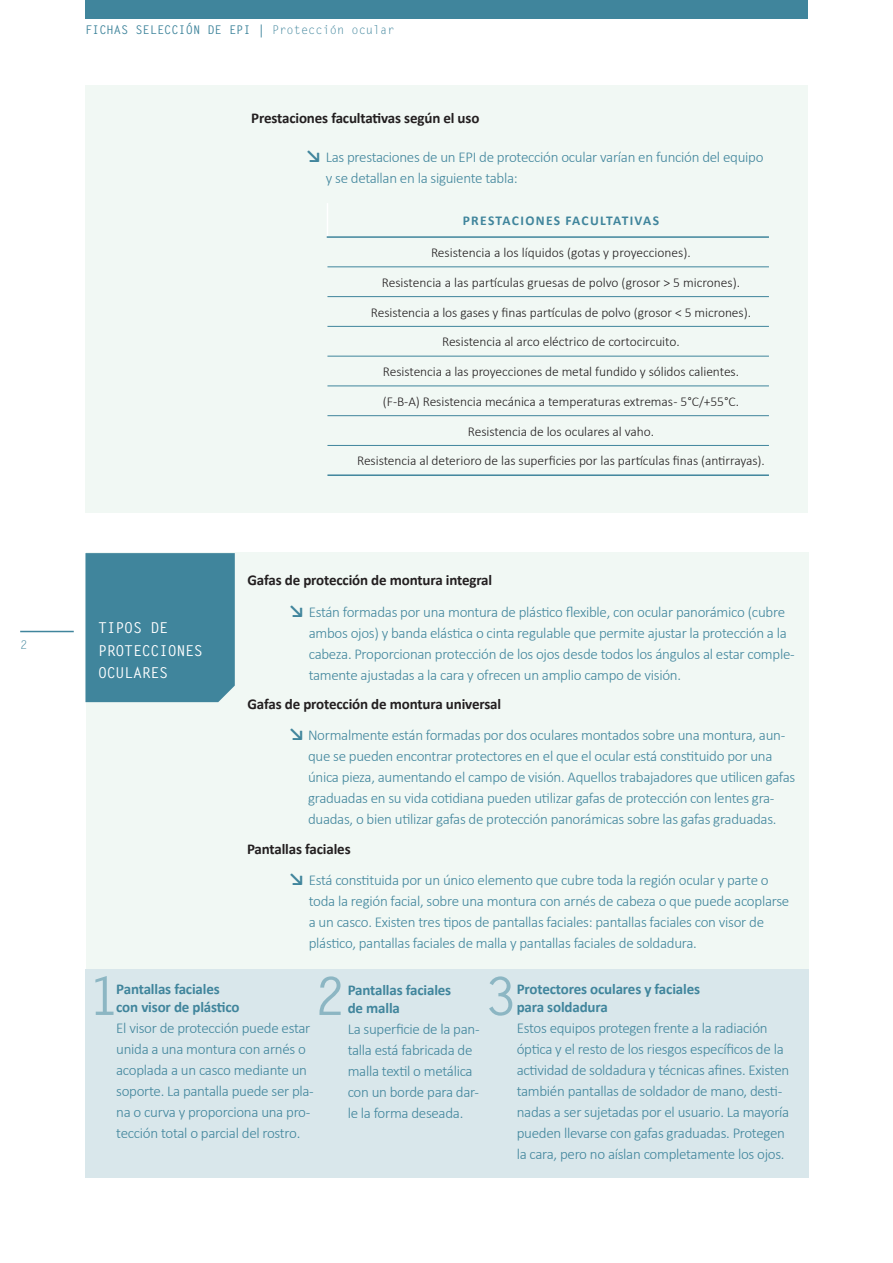
<style>
.page{position:relative;width:893px;height:1263px;background:#fff}
.page>*{position:absolute;margin:0;border:0;box-sizing:border-box;transform-origin:0 0}
.t1{font:700 52.5px "Letter Gothic Std";color:#8cb6c3}
.t2{font:300 15px/21px "Calibri";letter-spacing:-.02em;color:#40859c}
.t3{font:700 15px "Calibri";letter-spacing:-.01em;color:#231f20}
.t4{font:700 15px/18px "Calibri";letter-spacing:-.01em;color:#40859c}
.t5{font:700 15px/22.5px "Letter Gothic Std";letter-spacing:-.02em;color:#fff}
.t6{font:300 13.5px "Calibri";letter-spacing:-.005em;color:#231f20}
.t7{font:700 13.5px "Calibri";letter-spacing:.095em;color:#40859c}
.t8{font:700 12px "Letter Gothic Std";color:#40859c}
.t9{font:12px "Letter Gothic Std";color:#40859c}
.s1{font-weight:400}
.s2{font-weight:700;font-size:18px}
</style>
<div class="page">
<hr style="left:20px;top:631px;width:54px;height:1px;background:#40859c">
<div style="left:85px;top:0;width:723px;height:19px;background:#40859c"></div>
<div style="left:86px;top:553px;width:722px;height:625px;background:#f1f8f4"></div>
<div style="left:85px;top:969px;width:723px;height:209px;background:#d9e7eb"></div>
<div style="left:85px;top:85px;width:723px;height:427px;background:#f1f8f4"></div>
<hr style="left:327px;top:203px;width:1px;height:33px;background:#fff">
<hr style="left:327px;top:474px;width:442px;height:2px;background:#40859c">
<hr style="left:327px;top:236px;width:442px;height:2px;background:#40859c">
<hr style="left:327px;top:266px;width:442px;height:1px;background:#40859c">
<hr style="left:327px;top:296px;width:442px;height:1px;background:#40859c">
<hr style="left:327px;top:326px;width:442px;height:1px;background:#40859c">
<hr style="left:327px;top:356px;width:442px;height:1px;background:#40859c">
<hr style="left:327px;top:385px;width:442px;height:1px;background:#40859c">
<hr style="left:327px;top:415px;width:442px;height:1px;background:#40859c">
<hr style="left:327px;top:445px;width:442px;height:1px;background:#40859c">
<div style="left:85px;top:553px;width:150px;height:149px;background:#40859c"></div>
<p class="t9" style="left:20px;top:638px;width:9px">2</p>
<p class="t8" style="left:85px;top:23px;width:311px">FICHAS SELECCIÓN DE EPI <span class="s1">│ Protección ocular</span></p>
<p class="t5" style="left:98px;top:617px;width:106px">TIPOS DE<br>PROTECCIONES<br>OCULARES</p>
<p class="t3" style="left:251px;top:107px;width:230px">Prestaciones facultativas según el uso</p>
<p class="t2" style="left:326px;top:146px;width:439px;text-indent:-19px"><span class="s2">↘</span> Las prestaciones de un EPI de protección ocular varían en función del equipo y se detallan en la siguiente tabla:</p>
<p class="t7" style="left:463px;top:211px;width:198px">PRESTACIONES FACULTATIVAS</p>
<p class="t6" style="left:431px;top:244px;width:261px">Resistencia a los líquidos (gotas y proyecciones).</p>
<p class="t6" style="left:382px;top:274px;width:360px">Resistencia a las partículas gruesas de polvo (grosor &gt; 5 micrones).</p>
<p class="t6" style="left:371px;top:304px;width:382px">Resistencia a los gases y finas partículas de polvo (grosor &lt; 5 micrones).</p>
<p class="t6" style="left:442px;top:333px;width:239px">Resistencia al arco eléctrico de cortocircuito.</p>
<p class="t6" style="left:383px;top:363px;width:358px">Resistencia a las proyecciones de metal fundido y sólidos calientes.</p>
<p class="t6" style="left:383px;top:393px;width:358px">(F-B-A) Resistencia mecánica a temperaturas extremas - 5°C/+55°C.</p>
<p class="t6" style="left:468px;top:423px;width:188px">Resistencia de los oculares al vaho.</p>
<p class="t6" style="left:357px;top:452px;width:409px">Resistencia al deterioro de las superficies por las partículas finas (antirrayas).</p>
<p class="t3" style="left:248px;top:570px;width:246px">Gafas de protección de montura integral</p>
<p class="t2" style="left:309px;top:601px;width:487px;text-indent:-19px"><span class="s2">↘</span> Están formadas por una montura de plástico flexible, con ocular panorámico (cubre ambos ojos) y banda elástica o cinta regulable que permite ajustar la protección a la cabeza. Proporcionan protección de los ojos desde todos los ángulos al estar comple&shy;tamente ajustadas a la cara y ofrecen un amplio campo de visión.</p>
<p class="t3" style="left:248px;top:693px;width:255px">Gafas de protección de montura universal</p>
<p class="t2" style="left:308px;top:725px;width:489px;text-indent:-18px"><span class="s2">↘</span> Normalmente están formadas por dos oculares montados sobre una montura, aun&shy;que se pueden encontrar protectores en el que el ocular está constituido por una única pieza, aumentando el campo de visión. Aquellos trabajadores que utilicen gafas graduadas en su vida cotidiana pueden utilizar gafas de protección con lentes gra&shy;duadas, o bien utilizar gafas de protección panorámicas sobre las gafas graduadas.</p>
<p class="t3" style="left:247px;top:838px;width:105px">Pantallas faciales</p>
<p class="t2" style="left:309px;top:869px;width:482px;text-indent:-19px"><span class="s2">↘</span> Está constituida por un único elemento que cubre toda la región ocular y parte o toda la región facial, sobre una montura con arnés de cabeza o que puede acoplarse a un casco. Existen tres tipos de pantallas faciales: pantallas faciales con visor de plástico, pantallas faciales de malla y pantallas faciales de soldadura.</p>
<p class="t1" style="left:89px;top:964px;width:33px">1</p>
<p class="t1" style="left:314px;top:964px;width:33px">2</p>
<p class="t1" style="left:485px;top:964px;width:33px">3</p>
<p class="t4" style="left:116px;top:979px;width:125px">Pantallas faciales con visor de plástico</p>
<p class="t2" style="left:116px;top:1017px;width:199px">El visor de protección puede estar unida a una montura con arnés o acoplada a un casco mediante un soporte. La pantalla puede ser pla&shy;na o curva y proporciona una pro&shy;tección total o parcial del rostro.</p>
<p class="t4" style="left:517px;top:980px;width:185px">Protectores oculares y faciales para soldadura</p>
<p class="t2" style="left:517px;top:1018px;width:274px">Estos equipos protegen frente a la radiación óptica y el resto de los riesgos específicos de la actividad de soldadura y técnicas afines. Existen también pantallas de soldador de mano, desti&shy;nadas a ser sujetadas por el usuario. La mayoría pueden llevarse con gafas graduadas. Protegen la cara, pero no aíslan completamente los ojos.</p>
<p class="t4" style="left:348px;top:981px;width:105px">Pantallas faciales de malla</p>
<p class="t2" style="left:348px;top:1018px;width:133px">La superficie de la pan&shy;talla está fabricada de malla textil o metálica con un borde para dar&shy;le la forma deseada.</p>
</div>
